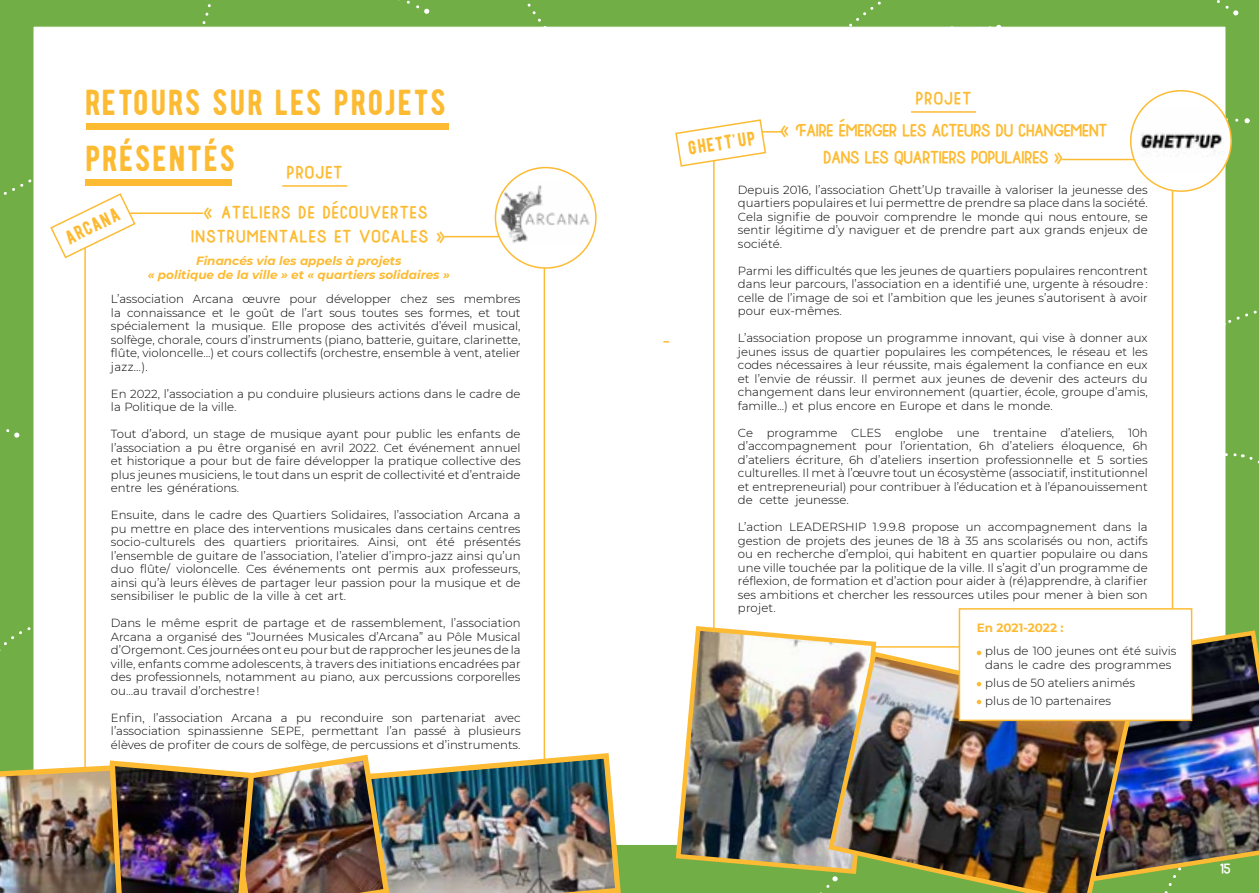
<style>
.page{position:relative;width:1259px;height:893px;background:#71ae46}
.page>*{position:absolute;margin:0;border:0;box-sizing:border-box;transform-origin:0 0}
.t1{font:36px/55.5px "BERNIER Regular";letter-spacing:.05em;color:#fdbb33}
.t2{font:22.5px/27px "Foldeck";letter-spacing:-.01em;color:#fdbb33;text-align:center}
.t3{font:22.5px/24px "Foldeck";letter-spacing:.05em;color:#fdbb33;text-align:center}
.t4{font:19.5px "BERNIER Regular";color:#fdbb33}
.t5{font:18px "Foldeck";color:#fff}
.t6{font:italic 700 12px/14.4px "Montserrat";color:#fdbb33;text-align:center}
.t7{font:700 12px "Montserrat";color:#fdbb33}
.t8{font:300 11.7px/13.5px "Montserrat";color:#000;text-align:justify}
.s1{font-family:"Blogger Sans"}
</style>
<div class="page">
<svg style="left:515px;top:1px;width:486px;height:26px"></svg>
<svg style="left:398px;top:0;width:31px;height:14px"></svg>
<svg style="left:1235px;top:118px;width:15px;height:6px"></svg>
<svg style="left:1217px;top:0;width:21px;height:16px"></svg>
<svg style="left:1225px;top:284px;width:34px;height:344px"></svg>
<div style="left:34px;top:27px;width:1191px;height:818px;background:#fff"></div>
<hr style="left:444px;top:236px;width:101px;height:1px;background:#fdbb33">
<hr style="left:543px;top:251px;width:2px;height:524px;background:#fdbb33">
<hr style="left:84px;top:212px;width:2px;height:563px;background:#fdbb33">
<svg style="left:3px;top:4px;width:213px;height:255px"></svg>
<hr style="left:1062px;top:159px;width:111px;height:1px;background:#fdbb33">
<hr style="left:714px;top:646px;width:459px;height:2px;background:#fdbb33">
<hr style="left:1171px;top:160px;width:2px;height:488px;background:#fdbb33">
<hr style="left:911px;top:111px;width:65px;height:2px;background:#fdbb33">
<hr style="left:282px;top:185px;width:65px;height:2px;background:#fdbb33">
<div style="left:86px;top:123px;width:362px;height:7px;background:#fdbb33"></div>
<div style="left:86px;top:179px;width:146px;height:7px;background:#fdbb33"></div>
<div style="left:495px;top:168px;width:101px;height:100px;background:#fff;border-radius:50%"></div>
<img style="left:495px;top:182px;width:101px;height:63px">
<div style="left:495px;top:167px;width:101px;height:102px;border:2px solid #fdbb33;border-radius:50%"></div>
<div style="left:1130px;top:91px;width:101px;height:100px;background:#fff;border-radius:50%"></div>
<img style="left:1130px;top:109px;width:101px;height:64px">
<div style="left:1130px;top:90px;width:102px;height:102px;border:2px solid #fdbb33;border-radius:50%"></div>
<img style="left:0;top:315px;width:623px;height:578px">
<img style="left:673px;top:640px;width:205px;height:232px">
<img style="left:1135px;top:628px;width:124px;height:256px">
<img style="left:825px;top:649px;width:310px;height:244px">
<div style="left:958px;top:608px;width:234px;height:113px;background:#fff;border:2px solid #fdbb33"></div>
<svg style="left:663px;top:119px;width:196px;height:529px"></svg>
<svg style="left:976px;top:651px;width:5px;height:4px"></svg>
<svg style="left:976px;top:682px;width:5px;height:4px"></svg>
<svg style="left:976px;top:700px;width:5px;height:4px"></svg>
<h1 class="t1" style="left:85px;top:75px;width:362px">RETOURS SUR LES PROJETS<br>PRÉSENTÉS</h1>
<h2 class="t2" style="left:287px;top:159px;width:57px">projet</h2>
<h3 class="t4" style="left:61px;top:228px;width:60px;rotate:-26deg">ARCANA</h3>
<h2 class="t3" style="left:191px;top:200px;width:256px"><span class="s1">«</span> ateliers de découvertes instrumentales et vocales <span class="s1">»</span></h2>
<p class="t6" style="left:148px;top:253px;width:304px">Financés via les appels à projets<br>« politique de la ville » et « quartiers solidaires »</p>
<p class="t8" style="left:111px;top:292px;width:411px">L’association Arcana œuvre pour développer chez ses membres la connaissance et le goût de l’art sous toutes ses formes, et tout spécialement la musique. Elle propose des activités d’éveil musical, solfège, chorale, cours d’instruments (piano, batterie, guitare, clarinette, flûte, violoncelle…) et cours collectifs (orchestre, ensemble à vent, atelier jazz…).</p>
<p class="t8" style="left:111px;top:386px;width:411px">En 2022, l’association a pu conduire plusieurs actions dans le cadre de la Politique de la ville.</p>
<p class="t8" style="left:111px;top:427px;width:411px">Tout d’abord, un stage de musique ayant pour public les enfants de l’association a pu être organisé en avril 2022. Cet événement annuel et historique a pour but de faire développer la pratique collective des plus jeunes musiciens, le tout dans un esprit de collectivité et d’entraide entre les générations.</p>
<p class="t8" style="left:111px;top:508px;width:411px">Ensuite, dans le cadre des Quartiers Solidaires, l’association Arcana a pu mettre en place des interventions musicales dans certains centres socio-culturels des quartiers prioritaires. Ainsi, ont été présentés l’ensemble de guitare de l’association, l’atelier d’impro-jazz ainsi qu’un duo flûte/ violoncelle. Ces événements ont permis aux professeurs, ainsi qu’à leurs élèves de partager leur passion pour la musique et de sensibiliser le public de la ville à cet art.</p>
<p class="t8" style="left:111px;top:616px;width:411px">Dans le même esprit de partage et de rassemblement, l’association Arcana a organisé des “Journées Musicales d’Arcana” au Pôle Musical d’Orgemont. Ces journées ont eu pour but de rapprocher les jeunes de la ville, enfants comme adolescents, à travers des initiations encadrées par des professionnels, notamment au piano, aux percussions corporelles ou…au travail d’orchestre !</p>
<p class="t8" style="left:111px;top:710px;width:411px">Enfin, l’association Arcana a pu reconduire son partenariat avec l’association spinassienne SEPE, permettant l’an passé à plusieurs élèves de profiter de cours de solfège, de percussions et d’instruments.</p>
<h2 class="t2" style="left:915px;top:85px;width:57px">projet</h2>
<h2 class="t2" style="left:779px;top:117px;width:330px"><span class="s1">«</span> Faire émerger les acteurs du changement dans les quartiers populaires <span class="s1">»</span></h2>
<p class="t8" style="left:738px;top:182px;width:411px">Depuis 2016, l’association Ghett’Up travaille à valoriser la jeunesse des quartiers populaires et lui permettre de prendre sa place dans la société.<br>Cela signifie de pouvoir comprendre le monde qui nous entoure, se sentir légitime d’y naviguer et de prendre part aux grands enjeux de société.</p>
<p class="t8" style="left:738px;top:263px;width:411px">Parmi les difficultés que les jeunes de quartiers populaires rencontrent dans leur parcours, l’association en a identifié une, urgente à résoudre : celle de l’image de soi et l’ambition que les jeunes s’autorisent à avoir pour eux-mêmes.</p>
<p class="t8" style="left:738px;top:331px;width:411px">L’association propose un programme innovant, qui vise à donner aux jeunes issus de quartier populaires les compétences, le réseau et les codes nécessaires à leur réussite, mais également la confiance en eux et l’envie de réussir. Il permet aux jeunes de devenir des acteurs du changement dans leur environnement (quartier, école, groupe d’amis, famille...) et plus encore en Europe et dans le monde.</p>
<p class="t8" style="left:738px;top:425px;width:411px">Ce programme CLES englobe une trentaine d’ateliers, 10h d’accompagnement pour l’orientation, 6h d’ateliers éloquence, 6h d’ateliers écriture, 6h d’ateliers insertion professionnelle et 5 sorties culturelles. Il met à l’œuvre tout un écosystème (associatif, institutionnel et entrepreneurial) pour contribuer à l’éducation et à l’épanouissement de cette jeunesse.</p>
<p class="t8" style="left:738px;top:520px;width:411px">L’action LEADERSHIP 1.9.9.8 propose un accompagnement dans la gestion de projets des jeunes de 18 à 35 ans scolarisés ou non, actifs ou en recherche d’emploi, qui habitent en quartier populaire ou dans une ville touchée par la politique de la ville. Il s’agit d’un programme de réflexion, de formation et d’action pour aider à (ré)apprendre, à clarifier ses ambitions et chercher les ressources utiles pour mener à bien son projet.</p>
<h3 class="t4" style="left:685px;top:136px;width:70px;rotate:-9deg">GHETT’UP</h3>
<p class="t7" style="left:976px;top:619px;width:88px">En 2021-2022 :</p>
<p class="t8" style="left:985px;top:644px;width:193px;line-height:14.1px">plus de 100 jeunes ont été suivis dans le cadre des programmes</p>
<p class="t8" style="left:985px;top:674px;width:151px;line-height:18px">plus de 50 ateliers animés plus de 10 partenaires</p>
<h3 class="t5" style="left:1220px;top:855px;width:12px">15</h3>
</div>
